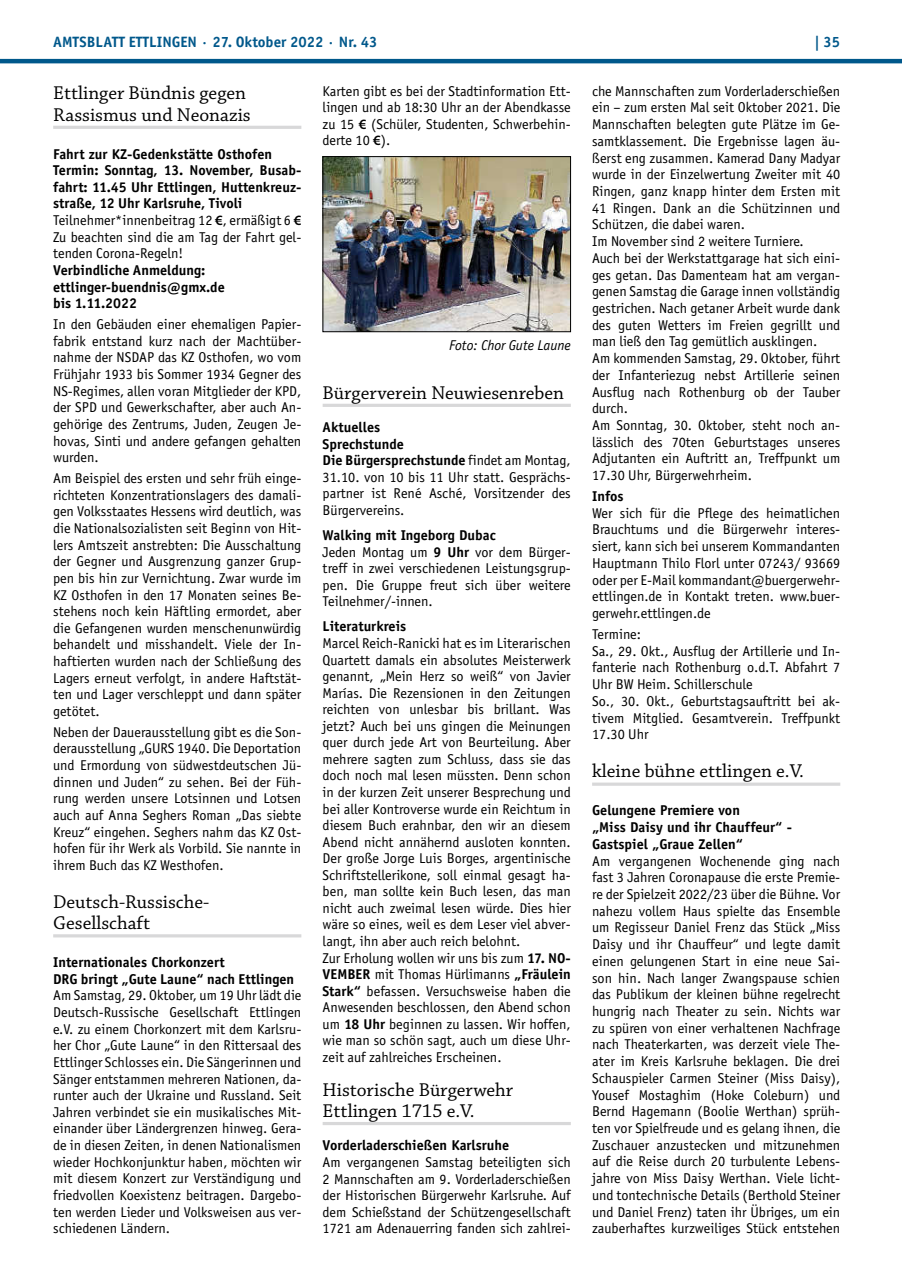
<style>
.page{position:relative;width:902px;height:1280px;background:#fff}
.page>*{position:absolute;margin:0;border:0;box-sizing:border-box;transform-origin:0 0}
.t1{font:19.5px/21.1px "Chaparral Pro";color:#000}
.t2{font:700 15px "Officina Sans";color:#00588b}
.t3{font:14.25px/16.6px "Officina Sans";color:#000;text-align:justify}
.t4{font:700 14.25px/16.6px "Officina Sans";color:#000}
.t5{font:italic 14.25px "Officina Sans";color:#000}
.s1{font-weight:400}
.s2{font-family:"Myriad Pro";font-weight:600}
.s3{font-weight:700}
</style>
<div class="page">
<hr style="left:0;top:59px;width:901px;height:4px;background:#00588b">
<hr style="left:53px;top:126px;width:248px;height:3px;background:#d8d8d9">
<hr style="left:53px;top:934px;width:248px;height:3px;background:#d8d8d9">
<hr style="left:322px;top:404px;width:248px;height:3px;background:#d8d8d9">
<hr style="left:322px;top:1122px;width:248px;height:3px;background:#d8d8d9">
<img style="left:324px;top:158px;width:244px;height:172px">
<div style="left:322px;top:156px;width:248px;height:176px;border:1px solid #000"></div>
<svg style="left:592px;top:782px;width:248px;height:4px"></svg>
<p class="t2" style="left:53px;top:32px;width:326px">AMTSBLATT ETTLINGEN · 27. Oktober 2022 · Nr. 43</p>
<p class="t2" style="left:814px;top:32px;width:28px">| 35</p>
<h1 class="t1" style="left:53px;top:83px;width:199px">Ettlinger Bündnis gegen<br>Rassismus und Neonazis</h1>
<p class="t4" style="left:53px;top:145px;width:250px">Fahrt zur KZ-Gedenkstätte Osthofen Termin: Sonntag, 13. November, Busab&shy;fahrt: 11.45 Uhr Ettlingen, Huttenkreuz&shy;straße, 12 Uhr Karlsruhe, Tivoli <span class="s1">Teilnehmer*innenbeitrag 12</span> <span class="s2">€</span><span class="s1">, ermäßigt 6</span> <span class="s2">€ </span><span class="s1">Zu beachten sind die am Tag der Fahrt gel&shy;tenden Corona-Regeln!</span></p>
<p class="t4" style="left:53px;top:262px;width:173px">Verbindliche Anmeldung: ettlinger-buendnis@gmx.de bis 1.11.2022</p>
<p class="t3" style="left:53px;top:316px;width:250px">In den Gebäuden einer ehemaligen Papier&shy;fabrik entstand kurz nach der Machtüber&shy;nahme der NSDAP das KZ Osthofen, wo vom Frühjahr 1933 bis Sommer 1934 Gegner des NS-Regimes, allen voran Mitglieder der KPD, der SPD und Gewerkschafter, aber auch An&shy;gehörige des Zentrums, Juden, Zeugen Je&shy;hovas, Sinti und andere gefangen gehalten wurden.</p>
<p class="t3" style="left:53px;top:470px;width:250px">Am Beispiel des ersten und sehr früh einge&shy;richteten Konzentrationslagers des damali&shy;gen Volksstaates Hessens wird deutlich, was die Nationalsozialisten seit Beginn von Hit&shy;lers Amtszeit anstrebten: Die Ausschaltung der Gegner und Ausgrenzung ganzer Grup&shy;pen bis hin zur Vernichtung. Zwar wurde im KZ Osthofen in den 17 Monaten seines Be&shy;stehens noch kein Häftling ermordet, aber die Gefangenen wurden menschenunwürdig behandelt und misshandelt. Viele der In&shy;haftierten wurden nach der Schließung des Lagers erneut verfolgt, in andere Haftstät&shy;ten und Lager verschleppt und dann später getötet.</p>
<p class="t3" style="left:53px;top:724px;width:250px">Neben der Dauerausstellung gibt es die Son&shy;derausstellung „GURS 1940. Die Deportation und Ermordung von südwestdeutschen Jü&shy;dinnen und Juden“ zu sehen. Bei der Füh&shy;rung werden unsere Lotsinnen und Lotsen auch auf Anna Seghers Roman „Das siebte Kreuz“ eingehen. Seghers nahm das KZ Ost&shy;hofen für ihr Werk als Vorbild. Sie nannte in ihrem Buch das KZ Westhofen.</p>
<h1 class="t1" style="left:53px;top:892px;width:157px">Deutsch-Russische-<br>Gesellschaft</h1>
<p class="t4" style="left:53px;top:954px;width:242px">Internationales Chorkonzert<br>DRG bringt „Gute Laune“ nach Ettlingen</p>
<p class="t3" style="left:53px;top:987px;width:250px">Am Samstag, 29. Oktober, um 19 Uhr lädt die Deutsch-Russische Gesellschaft Ettlingen e.V. zu einem Chorkonzert mit dem Karlsru&shy;her Chor „Gute Laune“ in den Rittersaal des Ettlinger Schlosses ein. Die Sängerinnen und Sänger entstammen mehreren Nationen, da&shy;runter auch der Ukraine und Russland. Seit Jahren verbindet sie ein musikalisches Mit&shy;einander über Ländergrenzen hinweg. Gera&shy;de in diesen Zeiten, in denen Nationalismen wieder Hochkonjunktur haben, möchten wir mit diesem Konzert zur Verständigung und friedvollen Koexistenz beitragen. Dargebo&shy;ten werden Lieder und Volksweisen aus ver&shy;schiedenen Ländern.</p>
<p class="t3" style="left:322px;top:83px;width:250px">Karten gibt es bei der Stadtinformation Ett&shy;lingen und ab 18:30 Uhr an der Abendkasse zu 15 <span class="s2">€</span> (Schüler, Studenten, Schwerbehin&shy;derte 10 <span class="s2">€</span>).</p>
<p class="t3" style="left:592px;top:83px;width:250px;text-align:left">che Mannschaften zum Vorderladerschießen ein – zum ersten Mal seit Oktober 2021. Die Mannschaften belegten gute Plätze im Ge&shy;samtklassement. Die Ergebnisse lagen äu&shy;ßerst eng zusammen. Kamerad Dany Madyar wurde in der Einzelwertung Zweiter mit 40<br>Ringen, ganz knapp hinter dem Ersten mit 41 Ringen. Dank an die Schützinnen und Schützen, die dabei waren.<br>Im November sind 2 weitere Turniere.<br>Auch bei der Werkstattgarage hat sich eini&shy;ges getan. Das Damenteam hat am vergan&shy;genen Samstag die Garage innen vollständig gestrichen. Nach getaner Arbeit wurde dank des guten Wetters im Freien gegrillt und man ließ den Tag gemütlich ausklingen.<br>Am kommenden Samstag, 29. Oktober, führt der Infanteriezug nebst Artillerie seinen Ausflug nach Rothenburg ob der Tauber durch.<br>Am Sonntag, 30. Oktober, steht noch an&shy;lässlich des 70ten Geburtstages unseres Adjutanten ein Auftritt an, Treffpunkt um 17.30 Uhr, Bürgerwehrheim.</p>
<p class="t4" style="left:592px;top:488px;width:33px">Infos</p>
<p class="t3" style="left:592px;top:505px;width:250px">Wer sich für die Pflege des heimatlichen Brauchtums und die Bürgerwehr interes&shy;siert, kann sich bei unserem Kommandanten Hauptmann Thilo Florl unter 07243/ 93669 oder per E-Mail kommandant@buergerwehr&shy;ettlingen.de in Kontakt treten. www.buer&shy;gerwehr.ettlingen.de</p>
<p class="t3" style="left:592px;top:626px;width:250px;text-align:left">Termine:<br>Sa., 29. Okt., Ausflug der Artillerie und In&shy;fanterie nach Rothenburg o.d.T. Abfahrt 7<br>Uhr BW Heim. Schillerschule<br>So., 30. Okt., Geburtstagsauftritt bei ak&shy;tivem Mitglied. Gesamtverein. Treffpunkt<br>17.30 Uhr</p>
<h1 class="t1" style="left:592px;top:761px;width:213px">kleine bühne ettlingen e.V.</h1>
<p class="t4" style="left:592px;top:802px;width:201px">Gelungene Premiere von<br>„Miss Daisy und ihr Chauffeur“ -<br>Gastspiel „Graue Zellen“</p>
<p class="t3" style="left:592px;top:852px;width:250px">Am vergangenen Wochenende ging nach fast 3 Jahren Coronapause die erste Premie&shy;re der Spielzeit 2022/23 über die Bühne. Vor nahezu vollem Haus spielte das Ensemble um Regisseur Daniel Frenz das Stück „Miss Daisy und ihr Chauffeur“ und legte damit einen gelungenen Start in eine neue Sai&shy;son hin. Nach langer Zwangspause schien das Publikum der kleinen bühne regelrecht hungrig nach Theater zu sein. Nichts war zu spüren von einer verhaltenen Nachfrage nach Theaterkarten, was derzeit viele The&shy;ater im Kreis Karlsruhe beklagen. Die drei Schauspieler Carmen Steiner (Miss Daisy), Yousef Mostaghim (Hoke Coleburn) und Bernd Hagemann (Boolie Werthan) sprüh&shy;ten vor Spielfreude und es gelang ihnen, die Zuschauer anzustecken und mitzunehmen auf die Reise durch 20 turbulente Lebens&shy;jahre von Miss Daisy Werthan. Viele licht&shy;und tontechnische Details (Berthold Steiner und Daniel Frenz) taten ihr Übriges, um ein zauberhaftes kurzweiliges Stück entstehen</p>
<p class="t5" style="left:449px;top:337px;width:123px">Foto: Chor Gute Laune</p>
<h1 class="t1" style="left:322px;top:383px;width:243px">Bürgerverein Neuwiesenreben</h1>
<p class="t3" style="left:322px;top:419px;width:250px;text-align:left"><span class="s3">Aktuelles<br>Sprechstunde<br>Die Bürgersprechstunde</span> findet am Montag,<br>31.10. von 10 bis 11 Uhr statt. Gesprächs&shy;partner ist René Asché, Vorsitzender des<br>Bürgervereins.</p>
<p class="t3" style="left:322px;top:527px;width:250px;text-align:left"><span class="s3">Walking mit Ingeborg Dubac<br></span>Jeden Montag um <span class="s3">9 Uhr</span> vor dem Bürger&shy;treff in zwei verschiedenen Leistungsgrup&shy;pen. Die Gruppe freut sich über weitere Teilnehmer/-innen.</p>
<p class="t4" style="left:322px;top:618px;width:85px">Literaturkreis</p>
<p class="t3" style="left:322px;top:635px;width:250px;text-align:left">Marcel Reich-Ranicki hat es im Literarischen Quartett damals ein absolutes Meisterwerk genannt, „Mein Herz so weiß“ von Javier Marías. Die Rezensionen in den Zeitungen reichten von unlesbar bis brillant. Was jetzt? Auch bei uns gingen die Meinungen quer durch jede Art von Beurteilung. Aber mehrere sagten zum Schluss, dass sie das doch noch mal lesen müssten. Denn schon in der kurzen Zeit unserer Besprechung und bei aller Kontroverse wurde ein Reichtum in diesem Buch erahnbar, den wir an diesem Abend nicht annähernd ausloten konnten.<br>Der große Jorge Luis Borges, argentinische Schriftstellerikone, soll einmal gesagt ha&shy;ben, man sollte kein Buch lesen, das man nicht auch zweimal lesen würde. Dies hier wäre so eines, weil es dem Leser viel abver&shy;langt, ihn aber auch reich belohnt.<br>Zur Erholung wollen wir uns bis zum <span class="s3">17. NO-VEMBER</span> mit Thomas Hürlimanns <span class="s3">„Fräulein Stark“</span> befassen. Versuchsweise haben die Anwesenden beschlossen, den Abend schon um <span class="s3">18 Uhr</span> beginnen zu lassen. Wir hoffen, wie man so schön sagt, auch um diese Uhr&shy;zeit auf zahlreiches Erscheinen.</p>
<h1 class="t1" style="left:322px;top:1080px;width:192px">Historische Bürgerwehr<br>Ettlingen 1715 e.V.</h1>
<p class="t4" style="left:322px;top:1137px;width:188px">Vorderladerschießen Karlsruhe</p>
<p class="t3" style="left:322px;top:1154px;width:250px">Am vergangenen Samstag beteiligten sich 2 Mannschaften am 9. Vorderladerschießen der Historischen Bürgerwehr Karlsruhe. Auf dem Schießstand der Schützengesellschaft 1721 am Adenauerring fanden sich zahlrei-</p>
</div>
